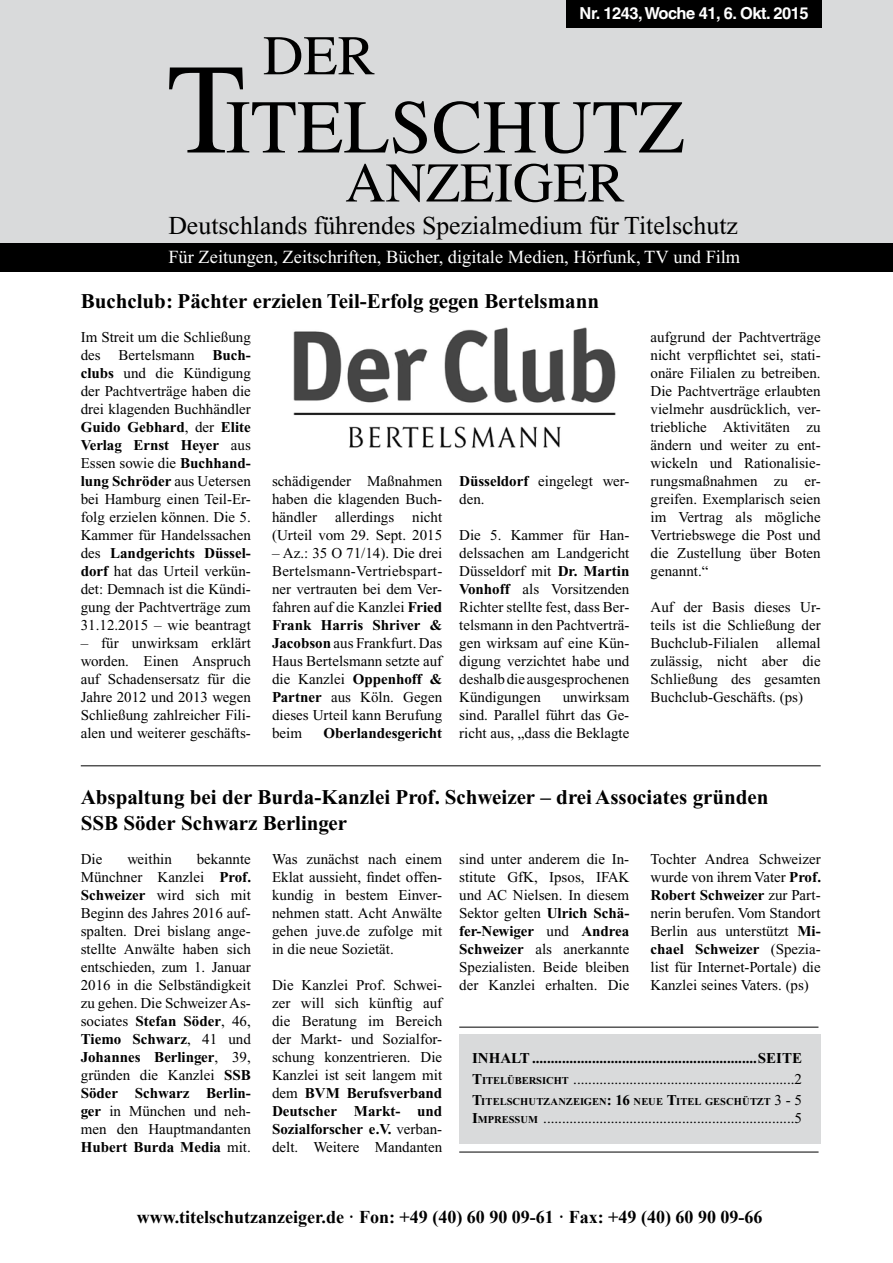
<style>
.page{position:relative;width:893px;height:1263px;background:#fff}
.page>*{position:absolute;margin:0;border:0;box-sizing:border-box;transform-origin:0 0}
.t1{font:75.9px "Times";color:#000}
.t2{font:55.95px "Times";color:#000}
.t3{font:25.8px "Times New Roman";color:#000}
.t4{font:700 21px/25.2px "Times New Roman";color:#000}
.t5{font:18.45px "Times New Roman";color:#fff}
.t6{font:700 18px "Times New Roman";color:#000}
.t7{font:700 16.5px "Helvetica";letter-spacing:-.03em;color:#fff}
.t8{font:15px/18px "Times New Roman";color:#000;text-align:justify}
.t9{font:700 15px/21px "Times New Roman";color:#000}
.t10{font:700 10.5px "Times New Roman";letter-spacing:.005em;color:#000}
.s1{font-size:128.4px}
.s2{font-weight:700}
.s3{font-style:inherit}
.s4{font-size:10.5px}
.s5{font-weight:400}
.s6{font-size:15px}
.s7{font-weight:400;font-size:15px}
.s8{font-weight:700;font-size:10.5px}
</style>
<div class="page">
<div style="left:0;top:0;width:893px;height:253px;background:#d9dadb"></div>
<div style="left:0;top:243px;width:893px;height:29px;background:#000"></div>
<div style="left:567px;top:0;width:255px;height:27px;background:#000"></div>
<div style="left:459px;top:1035px;width:362px;height:109px;background:#d9dadb"></div>
<hr style="left:459px;top:1027px;width:359px;height:1px;background:#000">
<hr style="left:459px;top:1152px;width:360px;height:1px;background:#000">
<hr style="left:81px;top:765px;width:740px;height:1px;background:#000">
<img style="left:293px;top:327px;width:323px;height:121px">
<p class="t7" style="left:580px;top:3px;width:231px">Nr. 1243, Woche 41, 6. Okt. 2015</p>
<h2 class="t2" style="left:263px;top:24px;width:114px">DER</h2>
<h1 class="t1" style="left:167px;top:84px;width:519px"><span class="s1">T</span>ITELSCHUTZ</h1>
<h2 class="t2" style="left:345px;top:151px;width:281px">ANZEIGER</h2>
<h3 class="t3" style="left:168px;top:211px;width:571px">Deutschlands führendes Spezialmedium für Titelschutz</h3>
<p class="t5" style="left:168px;top:247px;width:573px">Für Zeitungen, Zeitschriften, Bücher, digitale Medien, Hörfunk, TV und Film</p>
<h3 class="t4" style="left:81px;top:289px;width:520px">Buchclub: Pächter erzielen Teil-Erfolg gegen Bertelsmann</h3>
<p class="t8" style="left:81px;top:328px;width:172px">Im Streit um die Schließung des Bertelsmann <span class="s2">Buch&shy;clubs</span> und die Kündigung der Pachtverträge haben die drei klagenden Buchhändler <span class="s2">Guido Gebhard</span>, der <span class="s2">Elite Verlag Ernst Heyer</span> aus Essen sowie die <span class="s2">Buchhand&shy;lung Schröder</span> aus Uetersen bei Hamburg einen Teil-Er&shy;folg erzielen können. Die 5.<br>Kammer für Handelssachen des <span class="s2">Landgerichts Düssel&shy;dorf</span> hat das Urteil verkün&shy;det: Demnach ist die Kündi&shy;gung der Pachtverträge zum 31.12.2015 – wie beantragt</p>
<p class="t8" style="left:81px;top:634px;width:172px">– für unwirksam erklärt worden. Einen Anspruch auf Schadensersatz für die Jahre 2012 und 2013 wegen Schließung zahlreicher Fili&shy;alen und weiterer geschäfts-</p>
<p class="t8" style="left:272px;top:472px;width:172px">schädigender Maßnahmen haben die klagenden Buch&shy;händler allerdings nicht (Urteil vom 29. Sept. 2015</p>
<p class="t8" style="left:272px;top:544px;width:172px">– Az.: 35 O 71/14). Die drei Bertelsmann-Vertriebspart&shy;ner vertrauten bei dem Ver&shy;fahren auf die Kanzlei <span class="s2">Fried Frank Harris Shriver &amp; Jacobson</span> aus Frankfurt. Das Haus Bertelsmann setzte auf die Kanzlei <span class="s2">Oppenhoff &amp; Partner</span> aus Köln. Gegen dieses Urteil kann Berufung beim</p>
<p class="t9" style="left:324px;top:723px;width:120px">Oberlandesgericht</p>
<p class="t8" style="left:459px;top:472px;width:172px"><span class="s2">Düsseldorf</span> eingelegt wer&shy;den.</p>
<p class="t8" style="left:459px;top:526px;width:172px">Die 5. Kammer für Han&shy;delssachen am Landgericht Düsseldorf mit <span class="s2">Dr. Martin Vonhoff</span> als Vorsitzenden Richter stellte fest, dass Ber&shy;telsmann in den Pachtverträ&shy;gen wirksam auf eine Kün&shy;digung verzichtet habe und deshalb die ausgesprochenen Kündigungen</p>
<p class="t8" style="left:459px;top:688px;width:172px;text-indent:103px">unwirksam sind. Parallel führt das Ge&shy;richt aus, „dass die Beklagte</p>
<p class="t8" style="left:651px;top:328px;width:172px">aufgrund der Pachtverträge nicht verpflichtet sei, stati&shy;onäre Filialen zu betreiben.<br>Die Pachtverträge erlaubten vielmehr ausdrücklich, ver&shy;triebliche Aktivitäten zu ändern und weiter zu ent&shy;wickeln und Rationalisie&shy;rungsmaßnahmen zu er&shy;greifen. Exemplarisch seien im Vertrag als mögliche Vertriebswege die Post und die Zustellung über Boten genannt.“</p>
<p class="t8" style="left:651px;top:598px;width:172px">Auf der Basis dieses Ur&shy;teils ist die Schließung der Buchclub-Filialen allemal zulässig, nicht aber die Schließung des gesamten Buchclub-Geschäfts. (ps)</p>
<h3 class="t4" style="left:81px;top:785px;width:689px">Abspaltung bei der Burda-Kanzlei Prof. Schweizer – drei Associates gründen<br>SSB Söder Schwarz Berlinger</h3>
<p class="t8" style="left:81px;top:850px;width:172px;text-indent:116px">bekannte Münchner Kanzlei <span class="s2">Prof.<br>Schweizer</span> wird sich mit Beginn des Jahres 2016 auf&shy;spalten. Drei bislang ange&shy;stellte Anwälte haben sich entschieden, zum 1. Januar 2016 in die Selbständigkeit zu gehen. Die Schweizer As&shy;sociates <span class="s2">Stefan Söder</span>, 46, <span class="s2">Tiemo Schwarz</span>, 41 und <span class="s2">Johannes Berlinger</span>, 39, gründen die Kanzlei <span class="s2">SSB Söder Schwarz Berlin&shy;ger</span> in München und neh&shy;men den Hauptmandanten <span class="s2">Hubert Burda Media</span> mit.</p>
<p class="t8" style="left:272px;top:850px;width:172px">Was zunächst nach einem Eklat aussieht, findet offen&shy;kundig in bestem Einver&shy;nehmen statt. Acht Anwälte gehen juve.de zufolge mit in die neue Sozietät.</p>
<p class="t8" style="left:81px;top:850px;width:23px">Die</p>
<p class="t8" style="left:127px;top:850px;width:46px">weithin</p>
<p class="t8" style="left:272px;top:976px;width:172px">Die Kanzlei Prof. Schwei&shy;zer will sich künftig auf die Beratung im Bereich der Markt- und Sozialfor&shy;schung konzentrieren. Die Kanzlei ist seit langem mit dem <span class="s2">BVM Berufsverband Deutscher Markt- und Sozialforscher e.V.</span> verban&shy;delt. Weitere Mandanten</p>
<p class="t8" style="left:459px;top:850px;width:172px">sind unter anderem die In&shy;stitute GfK, Ipsos, IFAK und AC Nielsen. In diesem Sektor gelten <span class="s2">Ulrich Schä&shy;fer-Newiger</span> und <span class="s2">Andrea Schweizer</span> als anerkannte Spezialisten. Beide bleiben der Kanzlei erhalten. Die</p>
<p class="t8" style="left:651px;top:850px;width:172px">Tochter Andrea Schweizer wurde von ihrem Vater <span class="s2">Prof.<br>Robert Schweizer</span> zur Part&shy;nerin berufen. Vom Standort Berlin aus unterstützt <span class="s2">Mi&shy;chael Schweizer</span> (Spezia&shy;list für Internet-Portale) die Kanzlei seines Vaters. (ps)</p>
<p class="t9" style="left:472px;top:1048px;width:331px">Inhalt............................................................Seite<br><span class="s3">T</span><span class="s4">ITELÜBERSICHT</span> <span class="s5">...........................................................2</span></p>
<p class="t10" style="left:472px;top:1096px;width:331px"><span class="s6">T</span>ITELSCHUTZANZEIGEN<span class="s6">: 16</span> NEUE <span class="s6">T</span>ITEL GESCHÜTZT <span class="s7">3 - 5</span></p>
<p class="t8" style="left:472px;top:1109px;width:332px"><span class="s2">I</span><span class="s8">MPRESSUM</span> ...................................................................5</p>
<p class="t6" style="left:137px;top:1204px;width:627px">www.titelschutzanzeiger.de · Fon: +49 (40) 60 90 09-61 · Fax: +49 (40) 60 90 09-66</p>
</div>
